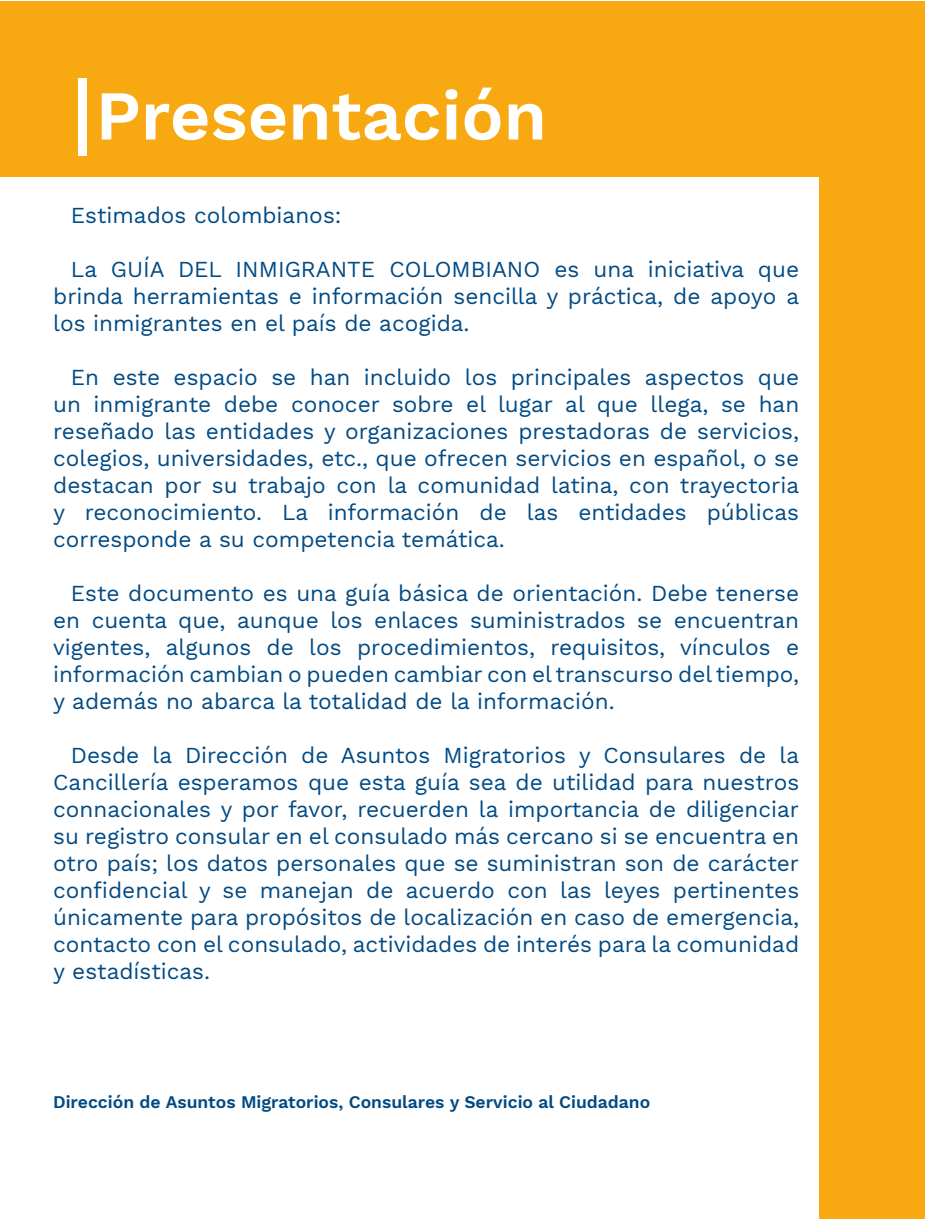
<style>
.page{position:relative;width:925px;height:1219px;background:#fff}
.page>*{position:absolute;margin:0;border:0;box-sizing:border-box;transform-origin:0 0}
.t1{font:600 70px "Work Sans";color:#fff}
.t2{font:22.5px/27px "Work Sans";color:#004a84;text-align:justify}
.t3{font:600 17.5px "Work Sans";color:#004a84}
</style>
<div class="page">
<div style="left:1px;top:1px;width:915px;height:176px;background:#f8a911"></div>
<div style="left:819px;top:1px;width:105px;height:1217px;background:#f8a911"></div>
<div style="left:78px;top:78px;width:8px;height:78px;background:#fff"></div>
<h1 class="t1" style="left:96px;top:75px;width:453px">Presentación</h1>
<p class="t2" style="left:71px;top:203px;width:272px">Estimados colombianos:</p>
<p class="t2" style="left:53px;top:257px;width:747px;text-indent:18px">La GUÍA DEL INMIGRANTE COLOMBIANO es una iniciativa que brinda herramientas e información sencilla y práctica, de apoyo a los inmigrantes en el país de acogida.</p>
<p class="t2" style="left:53px;top:365px;width:747px;text-indent:18px">En este espacio se han incluido los principales aspectos que un inmigrante debe conocer sobre el lugar al que llega, se han reseñado las entidades y organizaciones prestadoras de servicios, colegios, universidades, etc., que ofrecen servicios en español, o se destacan por su trabajo con la comunidad latina, con trayectoria y reconocimiento. La información de las entidades públicas corresponde a su competencia temática.</p>
<p class="t2" style="left:53px;top:581px;width:747px;text-indent:18px">Este documento es una guía básica de orientación. Debe tenerse en cuenta que, aunque los enlaces suministrados se encuentran vigentes, algunos de los procedimientos, requisitos, vínculos e información cambian o pueden cambiar con el transcurso del tiempo, y además no abarca la totalidad de la información.</p>
<p class="t2" style="left:53px;top:743px;width:747px;text-indent:18px">Desde la Dirección de Asuntos Migratorios y Consulares de la Cancillería esperamos que esta guía sea de utilidad para nuestros connacionales y por favor, recuerden la importancia de diligenciar su registro consular en el consulado más cercano si se encuentra en otro país; los datos personales que se suministran son de carácter confidencial y se manejan de acuerdo con las leyes pertinentes únicamente para propósitos de localización en caso de emergencia, contacto con el consulado, actividades de interés para la comunidad y estadísticas.</p>
<p class="t3" style="left:53px;top:1091px;width:599px">Dirección de Asuntos Migratorios, Consulares y Servicio al Ciudadano</p>
</div>
